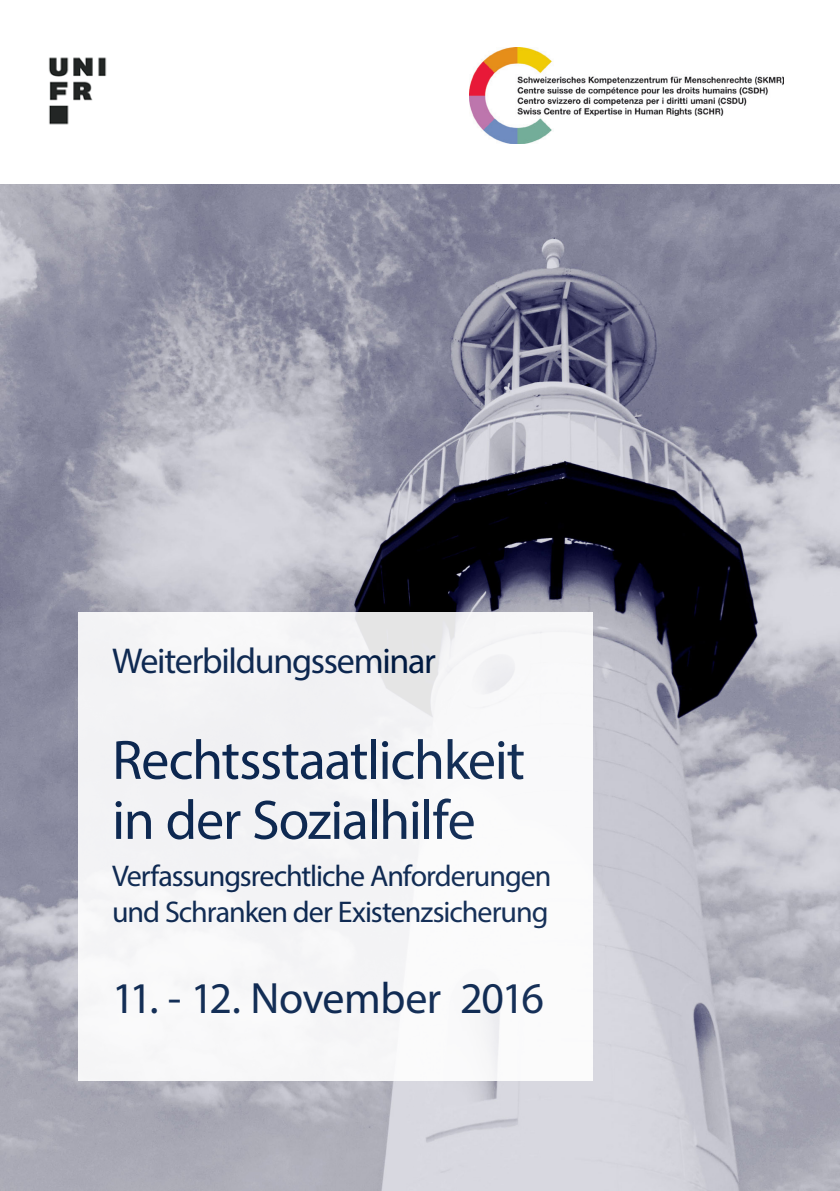
<style>
.page{position:relative;width:840px;height:1191px;background:#fff}
.page>*{position:absolute;margin:0;border:0;box-sizing:border-box;transform-origin:0 0}
.t1{font:56px/60px "Myriad Pro";letter-spacing:-.025em;color:#001e49}
.t2{font:44px "Myriad Pro";letter-spacing:-.02em;color:#001e49}
.t3{font:36px "Myriad Pro";letter-spacing:-.035em;color:#001e49}
.t4{font:30px/36px "Myriad Pro";letter-spacing:-.035em;color:#001e49}
</style>
<div class="page">
<img style="left:0;top:185px;width:839px;height:1006px">
<div style="left:78px;top:612px;width:514px;height:468px;background:#f6f6f7"></div>
<img style="left:469px;top:47px;width:313px;height:97px">
<img style="left:48px;top:57px;width:59px;height:68px">
<p class="t3" style="left:112px;top:639px;width:325px">Weiterbildungsseminar</p>
<h1 class="t1" style="left:112px;top:729px;width:414px">Rechtsstaatlichkeit in der Sozialhilfe</h1>
<p class="t4" style="left:112px;top:857px;width:441px">Verfassungsrechtliche Anforderungen und Schranken der Existenzsicherung</p>
<h2 class="t2" style="left:112px;top:971px;width:433px">11. - 12. November 2016</h2>
</div>
